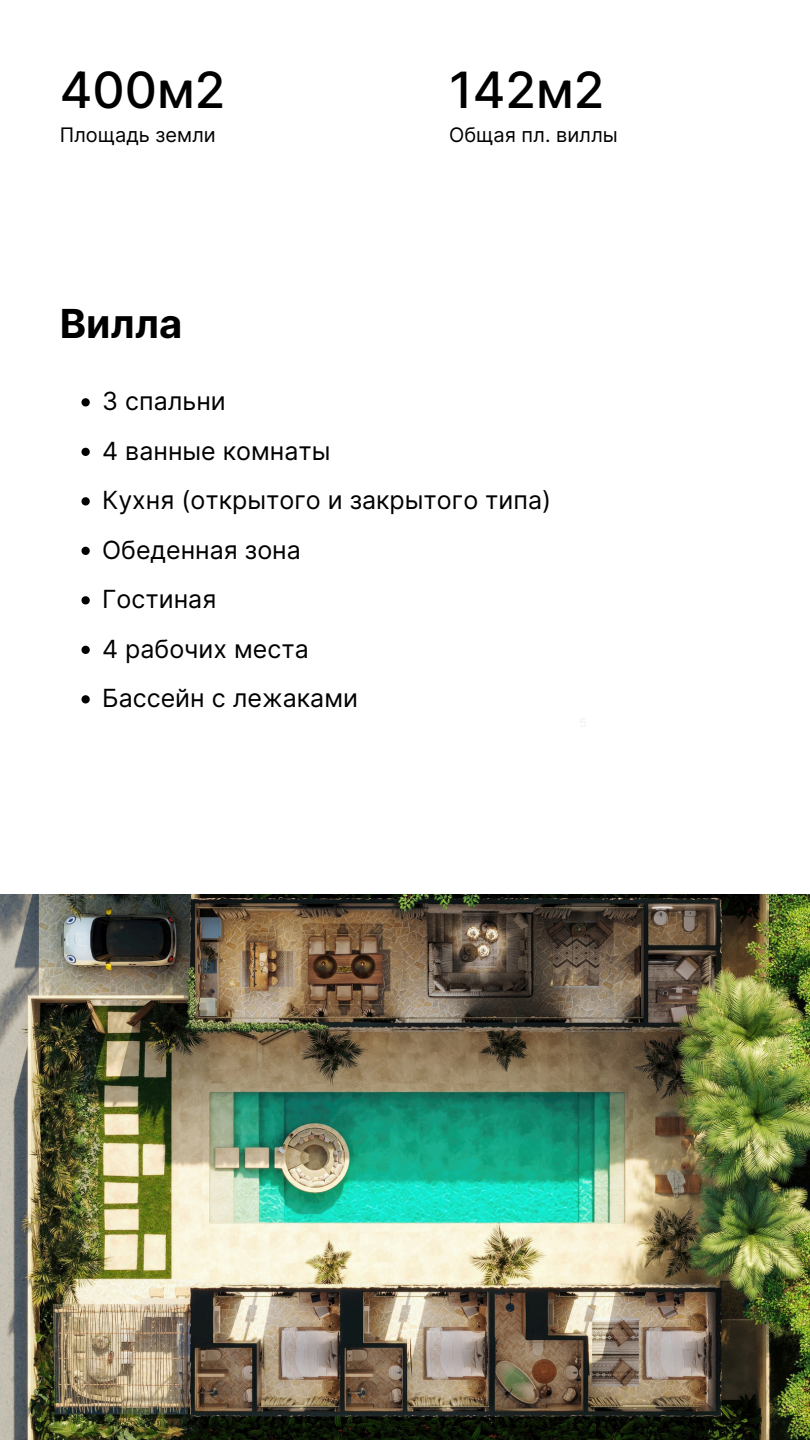
<style>
.page{position:relative;width:810px;height:1440px;background:#fff}
.page>*{position:absolute;margin:0;border:0;box-sizing:border-box;transform-origin:0 0}
.t1{font:500 50px "Inter";color:#000}
.t2{font:700 40px "Inter";color:#000}
.t3{font:25px "Inter";color:#000}
.t4{font:20px "Inter";color:#000}
</style>
<div class="page">
<svg style="left:82px;top:398px;width:8px;height:8px"></svg>
<svg style="left:82px;top:448px;width:8px;height:8px"></svg>
<svg style="left:82px;top:497px;width:8px;height:8px"></svg>
<svg style="left:82px;top:547px;width:8px;height:8px"></svg>
<svg style="left:82px;top:596px;width:8px;height:8px"></svg>
<svg style="left:82px;top:646px;width:8px;height:8px"></svg>
<svg style="left:82px;top:695px;width:8px;height:8px"></svg>
<img style="left:0;top:895px;width:810px;height:545px">
<p class="t1" style="left:60px;top:59px;width:167px">400м2</p>
<p class="t1" style="left:449px;top:59px;width:157px">142м2</p>
<p class="t4" style="left:449px;top:123px;width:170px">Общая пл. виллы</p>
<p class="t4" style="left:60px;top:123px;width:158px">Площадь земли</p>
<p class="t2" style="left:60px;top:300px;width:124px">Вилла</p>
<p class="t3" style="left:102px;top:386px;width:125px">3 спальни</p>
<h1 class="t3" style="left:102px;top:436px;width:230px">4 ванные комнаты</h1>
<p class="t3" style="left:102px;top:485px;width:451px">Кухня (открытого и закрытого типа)</p>
<h2 class="t3" style="left:102px;top:535px;width:200px">Обеденная зона</h2>
<p class="t3" style="left:102px;top:584px;width:116px">Гостиная</p>
<p class="t3" style="left:102px;top:634px;width:208px">4 рабочих места</p>
<p class="t3" style="left:102px;top:683px;width:257px">Бассейн с лежаками</p>
</div>
